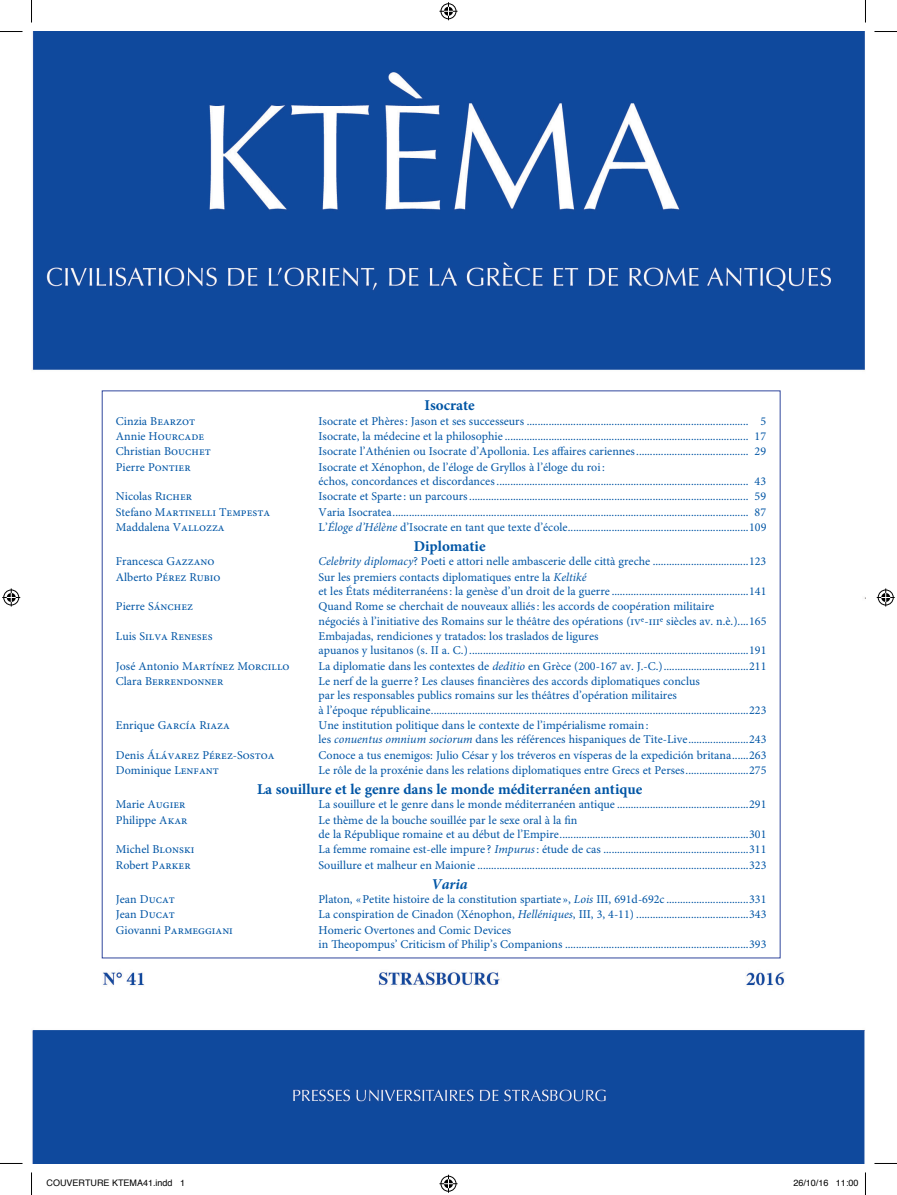
<style>
.page{position:relative;width:897px;height:1195px;background:#fff}
.page>*{position:absolute;margin:0;border:0;box-sizing:border-box;transform-origin:0 0}
.t1{font:700 15px "Minion Pro";color:#0155a5}
.t2{font:italic 700 15px "Minion Pro";color:#0155a5}
.t3{font:12px/14.4px "Minion Pro";color:#0155a5}
.t4{font:9px "Helvetica";color:#000}
.s1{font-style:italic}
</style>
<div class="page">
<img style="left:32px;top:32px;width:833px;height:1131px">
<svg style="left:0;top:31px;width:22px;height:1px"></svg>
<svg style="left:874px;top:31px;width:22px;height:1px"></svg>
<svg style="left:31px;top:0;width:1px;height:23px"></svg>
<svg style="left:31px;top:1172px;width:1px;height:22px"></svg>
<svg style="left:865px;top:0;width:1px;height:23px"></svg>
<svg style="left:865px;top:1172px;width:1px;height:22px"></svg>
<svg style="left:439px;top:2px;width:18px;height:18px"></svg>
<svg style="left:439px;top:1174px;width:18px;height:18px"></svg>
<svg style="left:2px;top:588px;width:18px;height:18px"></svg>
<svg style="left:876px;top:588px;width:18px;height:18px"></svg>
<p class="t1" style="left:424px;top:396px;width:52px">Isocrate</p>
<p class="t3" style="left:116px;top:414px;width:81px">Cinzia Bearzot</p>
<p class="t3" style="left:318px;top:414px;width:449px">Isocrate et Phères: Jason et ses successeurs ................................................................................. 5</p>
<p class="t3" style="left:116px;top:429px;width:90px">Annie Hourcade</p>
<p class="t3" style="left:318px;top:429px;width:449px">Isocrate, la médecine et la philosophie ......................................................................................... 17</p>
<p class="t3" style="left:116px;top:444px;width:97px">Christian Bouchet</p>
<p class="t3" style="left:318px;top:444px;width:449px">Isocrate l’Athénien ou Isocrate d’Apollonia. Les affaires cariennes......................................... 29</p>
<p class="t3" style="left:116px;top:460px;width:76px">Pierre Pontier</p>
<p class="t3" style="left:318px;top:460px;width:449px">Isocrate et Xénophon, de l’éloge de Gryllos à l’éloge du roi:<br>échos, concordances et discordances ............................................................................................ 43</p>
<p class="t3" style="left:116px;top:489px;width:78px">Nicolas Richer</p>
<p class="t3" style="left:318px;top:489px;width:449px">Isocrate et Sparte : un parcours...................................................................................................... 59</p>
<p class="t3" style="left:116px;top:505px;width:156px">Stefano Martinelli Tempesta</p>
<p class="t3" style="left:318px;top:505px;width:449px">Varia Isocratea.................................................................................................................................. 87</p>
<p class="t3" style="left:116px;top:520px;width:110px">Maddalena Vallozza</p>
<p class="t3" style="left:318px;top:520px;width:449px">L’<span class="s1">Éloge d’Hélène</span> d’Isocrate en tant que texte d’école..................................................................109</p>
<p class="t1" style="left:413px;top:537px;width:73px">Diplomatie</p>
<p class="t3" style="left:116px;top:554px;width:100px">Francesca Gazzano</p>
<p class="t3" style="left:318px;top:554px;width:449px"><span class="s1">Celebrity diplomacy</span>? Poeti e attori nelle ambascerie delle città greche ...................................123</p>
<p class="t3" style="left:116px;top:570px;width:106px">Alberto Pérez Rubio</p>
<p class="t3" style="left:318px;top:570px;width:449px">Sur les premiers contacts diplomatiques entre la <span class="s1">Keltiké<br></span>et les États méditerranéens: la genèse d’un droit de la guerre ..................................................141</p>
<p class="t3" style="left:116px;top:599px;width:79px">Pierre Sánchez</p>
<p class="t3" style="left:318px;top:599px;width:449px">Quand Rome se cherchait de nouveaux alliés: les accords de coopération militaire<br>négociés à l’initiative des Romains sur le théâtre des opérations (IVe-IIIe siècles av. n.è.)....165</p>
<p class="t3" style="left:116px;top:629px;width:98px">Luis Silva Reneses</p>
<p class="t3" style="left:318px;top:629px;width:449px">Embajadas, rendiciones y tratados: los traslados de ligures<br>apuanos y lusitanos (s. II a. C.)......................................................................................................191</p>
<p class="t3" style="left:116px;top:659px;width:175px">José Antonio Martínez Morcillo</p>
<p class="t3" style="left:318px;top:659px;width:449px">La diplomatie dans les contextes de <span class="s1">deditio</span> en Grèce (200-167 av. J.-C.)...............................211</p>
<p class="t3" style="left:116px;top:674px;width:109px">Clara Berrendonner</p>
<p class="t3" style="left:318px;top:674px;width:449px">Le nerf de la guerre ? Les clauses financières des accords diplomatiques conclus<br>par les responsables publics romains sur les théâtres d’opération militaires<br>à l’époque républicaine....................................................................................................................223</p>
<p class="t3" style="left:116px;top:718px;width:116px">Enrique García Riaza</p>
<p class="t3" style="left:318px;top:718px;width:449px">Une institution politique dans le contexte de l’impérialisme romain:<br>les <span class="s1">conuentus omnium sociorum</span> dans les références hispaniques de Tite-Live......................243</p>
<p class="t3" style="left:116px;top:748px;width:160px">Denis Álávarez Pérez-Sostoa</p>
<p class="t3" style="left:318px;top:748px;width:449px">Conoce a tus enemigos: Julio César y los tréveros en vísperas de la expedición britana......263</p>
<p class="t3" style="left:116px;top:763px;width:104px">Dominique Lenfant</p>
<p class="t3" style="left:318px;top:763px;width:449px">Le rôle de la proxénie dans les relations diplomatiques entre Grecs et Perses.......................275</p>
<p class="t1" style="left:257px;top:780px;width:387px">La souillure et le genre dans le monde méditerranéen antique</p>
<p class="t3" style="left:116px;top:797px;width:71px">Marie Augier</p>
<p class="t3" style="left:318px;top:797px;width:449px">La souillure et le genre dans le monde méditerranéen antique ................................................291</p>
<p class="t3" style="left:116px;top:813px;width:73px">Philippe Akar</p>
<p class="t3" style="left:318px;top:813px;width:449px">Le thème de la bouche souillée par le sexe oral à la fin<br>de la République romaine et au début de l’Empire.....................................................................301</p>
<p class="t3" style="left:116px;top:842px;width:80px">Michel BLONSKI</p>
<p class="t3" style="left:318px;top:842px;width:449px">La femme romaine est-elle impure ? <span class="s1">Impurus</span>: étude de cas .....................................................311</p>
<p class="t3" style="left:116px;top:857px;width:76px">Robert PARKER</p>
<p class="t3" style="left:318px;top:857px;width:449px">Souillure et malheur en Maionie ...................................................................................................323</p>
<p class="t2" style="left:431px;top:873px;width:38px">Varia</p>
<p class="t3" style="left:116px;top:892px;width:61px">Jean Ducat</p>
<p class="t3" style="left:318px;top:892px;width:449px">Platon, «Petite histoire de la constitution spartiate », <span class="s1">Lois</span> III, 691d-692c ..............................331</p>
<p class="t3" style="left:116px;top:907px;width:61px">Jean DUCAT</p>
<p class="t3" style="left:318px;top:907px;width:449px">La conspiration de Cinadon (Xénophon, <span class="s1">Helléniques</span>, III, 3, 4-11) .........................................343</p>
<p class="t3" style="left:116px;top:922px;width:118px">Giovanni Parmeggiani</p>
<p class="t3" style="left:318px;top:922px;width:449px">Homeric Overtones and Comic Devices<br>in Theopompus’ Criticism of Philip’s Companions ...................................................................393</p>
<p class="t4" style="left:46px;top:1175px;width:140px">COUVERTURE KTEMA41.indd 1</p>
<p class="t4" style="left:793px;top:1175px;width:67px">26/10/16 11:00</p>
</div>
